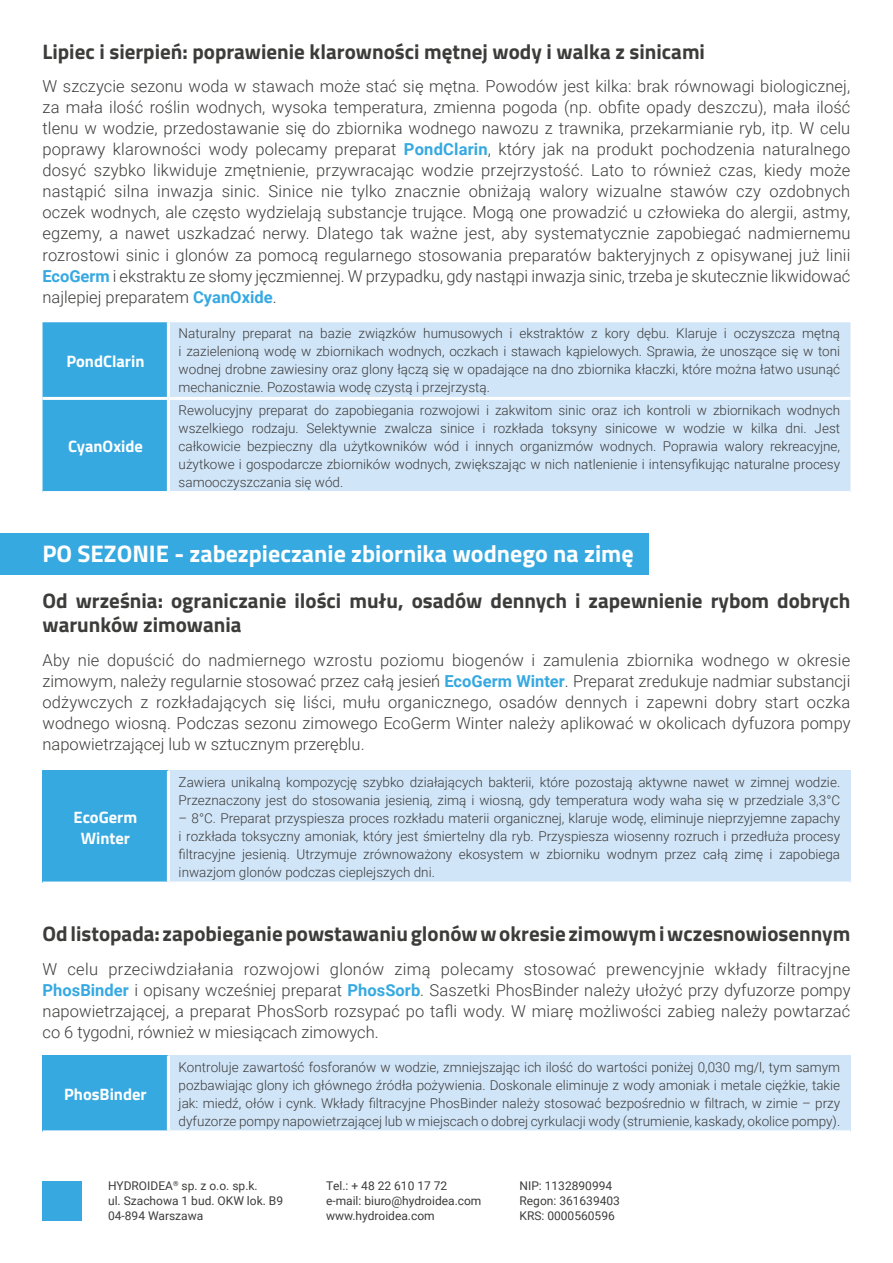
<style>
.page{position:relative;width:893px;height:1263px;background:#fff}
.page>*{position:absolute;margin:0;border:0;box-sizing:border-box;transform-origin:0 0}
.t1{font:700 24px "Titillium";color:#fff}
.t2{font:700 21px/24px "Titillium";color:#3c3c3b}
.t3{font:300 16.5px/21px "Roboto";color:#3c3c3b;text-align:justify}
.t4{font:700 16.5px/21px "Titillium";color:#fff;text-align:center}
.t5{font:300 13.5px/18px "Roboto";color:#3c3c3b;text-align:justify}
.t6{font:12px/15px "Roboto";color:#3c3c3b}
.s1{font-weight:700;color:#36a9e1}
</style>
<div class="page">
<div style="left:43px;top:322px;width:124px;height:169px;background:#36a9e1"></div>
<div style="left:170px;top:322px;width:680px;height:169px;background:#d1e5f8"></div>
<hr style="left:43px;top:397px;width:125px;height:3px;background:#fff">
<hr style="left:168px;top:397px;width:682px;height:3px;background:#fff">
<div style="left:0;top:533px;width:648px;height:42px;background:#36a9e1"></div>
<div style="left:43px;top:771px;width:125px;height:112px;background:#36a9e1"></div>
<div style="left:168px;top:771px;width:682px;height:112px;background:#d1e5f8"></div>
<hr style="left:43px;top:881px;width:125px;height:3px;background:#fff">
<hr style="left:167px;top:771px;width:3px;height:110px;background:#fff">
<hr style="left:168px;top:881px;width:682px;height:3px;background:#fff">
<div style="left:43px;top:1056px;width:125px;height:76px;background:#36a9e1"></div>
<div style="left:168px;top:1056px;width:682px;height:76px;background:#d1e5f8"></div>
<hr style="left:43px;top:1130px;width:125px;height:3px;background:#fff">
<hr style="left:167px;top:1056px;width:3px;height:74px;background:#fff">
<hr style="left:168px;top:1130px;width:682px;height:3px;background:#fff">
<div style="left:43px;top:1181px;width:39px;height:39px;background:#38a8e0"></div>
<p class="t2" style="left:43px;top:38px;width:664px">Lipiec i sierpień: poprawienie klarowności mętnej wody i walka z sinicami</p>
<p class="t3" style="left:43px;top:75px;width:809px">W szczycie sezonu woda w stawach może stać się mętna. Powodów jest kilka: brak równowagi biologicznej, za mała ilość roślin wodnych, wysoka temperatura, zmienna pogoda (np. obfite opady deszczu), mała ilość tlenu w wodzie, przedostawanie się do zbiornika wodnego nawozu z trawnika, przekarmianie ryb, itp. W celu poprawy klarowności wody polecamy preparat <span class="s1">PondClarin</span>, który jak na produkt pochodzenia naturalnego dosyć szybko likwiduje zmętnienie, przywracając wodzie przejrzystość. Lato to również czas, kiedy może nastąpić silna inwazja sinic. Sinice nie tylko znacznie obniżają walory wizualne stawów czy ozdobnych oczek wodnych, ale często wydzielają substancje trujące. Mogą one prowadzić u człowieka do alergii, astmy, egzemy, a nawet uszkadzać nerwy. Dlatego tak ważne jest, aby systematycznie zapobiegać nadmiernemu rozrostowi sinic i glonów za pomocą regularnego stosowania preparatów bakteryjnych z opisywanej już linii <span class="s1">EcoGerm</span> i ekstraktu ze słomy jęczmiennej. W przypadku, gdy nastąpi inwazja sinic, trzeba je skutecznie likwidować najlepiej preparatem <span class="s1">CyanOxide</span>.</p>
<p class="t4" style="left:66px;top:349px;width:80px">PondClarin</p>
<p class="t4" style="left:68px;top:434px;width:76px">CyanOxide</p>
<p class="t5" style="left:179px;top:324px;width:663px">Naturalny preparat na bazie związków humusowych i ekstraktów z kory dębu. Klaruje i oczyszcza mętną i zazielenioną wodę w zbiornikach wodnych, oczkach i stawach kąpielowych. Sprawia, że unoszące się w toni wodnej drobne zawiesiny oraz glony łączą się w opadające na dno zbiornika kłaczki, które można łatwo usunąć mechanicznie. Pozostawia wodę czystą i przejrzystą.</p>
<p class="t5" style="left:179px;top:400px;width:663px">Rewolucyjny preparat do zapobiegania rozwojowi i zakwitom sinic oraz ich kontroli w zbiornikach wodnych wszelkiego rodzaju. Selektywnie zwalcza sinice i rozkłada toksyny sinicowe w wodzie w kilka dni. Jest całkowicie bezpieczny dla użytkowników wód i innych organizmów wodnych. Poprawia walory rekreacyjne, użytkowe i gospodarcze zbiorników wodnych, zwiększając w nich natlenienie i intensyfikując naturalne procesy samooczyszczania się wód.</p>
<h1 class="t1" style="left:43px;top:535px;width:593px">PO SEZONIE - zabezpieczanie zbiornika wodnego na zimę</h1>
<p class="t2" style="left:43px;top:588px;width:809px">Od września: ograniczanie ilości mułu, osadów dennych i zapewnienie rybom dobrych warunków zimowania</p>
<p class="t3" style="left:43px;top:649px;width:810px">Aby nie dopuścić do nadmiernego wzrostu poziomu biogenów i zamulenia zbiornika wodnego w okresie zimowym, należy regularnie stosować przez całą jesień <span class="s1">EcoGerm Winter</span>. Preparat zredukuje nadmiar substancji odżywczych z rozkładających się liści, mułu organicznego, osadów dennych i zapewni dobry start oczka wodnego wiosną. Podczas sezonu zimowego EcoGerm Winter należy aplikować w okolicach dyfuzora pompy napowietrzającej lub w sztucznym przeręblu.</p>
<p class="t4" style="left:74px;top:805px;width:65px">EcoGerm<br>Winter</p>
<p class="t5" style="left:179px;top:773px;width:663px">Zawiera unikalną kompozycję szybko działających bakterii, które pozostają aktywne nawet w zimnej wodzie.<br>Przeznaczony jest do stosowania jesienią, zimą i wiosną, gdy temperatura wody waha się w przedziale 3,3°C</p>
<p class="t5" style="left:179px;top:809px;width:663px">– 8°C. Preparat przyspiesza proces rozkładu materii organicznej, klaruje wodę, eliminuje nieprzyjemne zapachy i rozkłada toksyczny amoniak, który jest śmiertelny dla ryb. Przyspiesza wiosenny rozruch i przedłuża procesy filtracyjne jesienią. Utrzymuje zrównoważony ekosystem w zbiorniku wodnym przez całą zimę i zapobiega inwazjom glonów podczas cieplejszych dni.</p>
<p class="t2" style="left:43px;top:920px;width:809px">Od listopada: zapobieganie powstawaniu glonów w okresie zimowym i wczesnowiosennym</p>
<p class="t3" style="left:43px;top:957px;width:809px">W celu przeciwdziałania rozwojowi glonów zimą polecamy stosować prewencyjnie wkłady filtracyjne <span class="s1">PhosBinder</span> i opisany wcześniej preparat <span class="s1">PhosSorb</span>. Saszetki PhosBinder należy ułożyć przy dyfuzorze pompy napowietrzającej, a preparat PhosSorb rozsypać po tafli wody. W miarę możliwości zabieg należy powtarzać co 6 tygodni, również w miesiącach zimowych.</p>
<p class="t4" style="left:64px;top:1083px;width:84px">PhosBinder</p>
<p class="t5" style="left:179px;top:1057px;width:663px">Kontroluje zawartość fosforanów w wodzie, zmniejszając ich ilość do wartości poniżej 0,030 mg/l, tym samym pozbawiając glony ich głównego źródła pożywienia. Doskonale eliminuje z wody amoniak i metale ciężkie, takie jak: miedź, ołów i cynk. Wkłady filtracyjne PhosBinder należy stosować bezpośrednio w filtrach, w zimie – przy dyfuzorze pompy napowietrzającej lub w miejscach o dobrej cyrkulacji wody (strumienie, kaskady, okolice pompy).</p>
<p class="t6" style="left:108px;top:1177px;width:177px">HYDROIDEA<sup>®</sup> sp. z o.o. sp.k.<br>ul. Szachowa 1 bud. OKW lok. B9<br>04-894 Warszawa</p>
<p class="t6" style="left:326px;top:1177px;width:157px">Tel.: + 48 22 610 17 72 e-mail: biuro@hydroidea.com www.hydroidea.com</p>
<p class="t6" style="left:519px;top:1177px;width:102px">NIP: 1132890994<br>Regon: 361639403<br>KRS: 0000560596</p>
</div>
